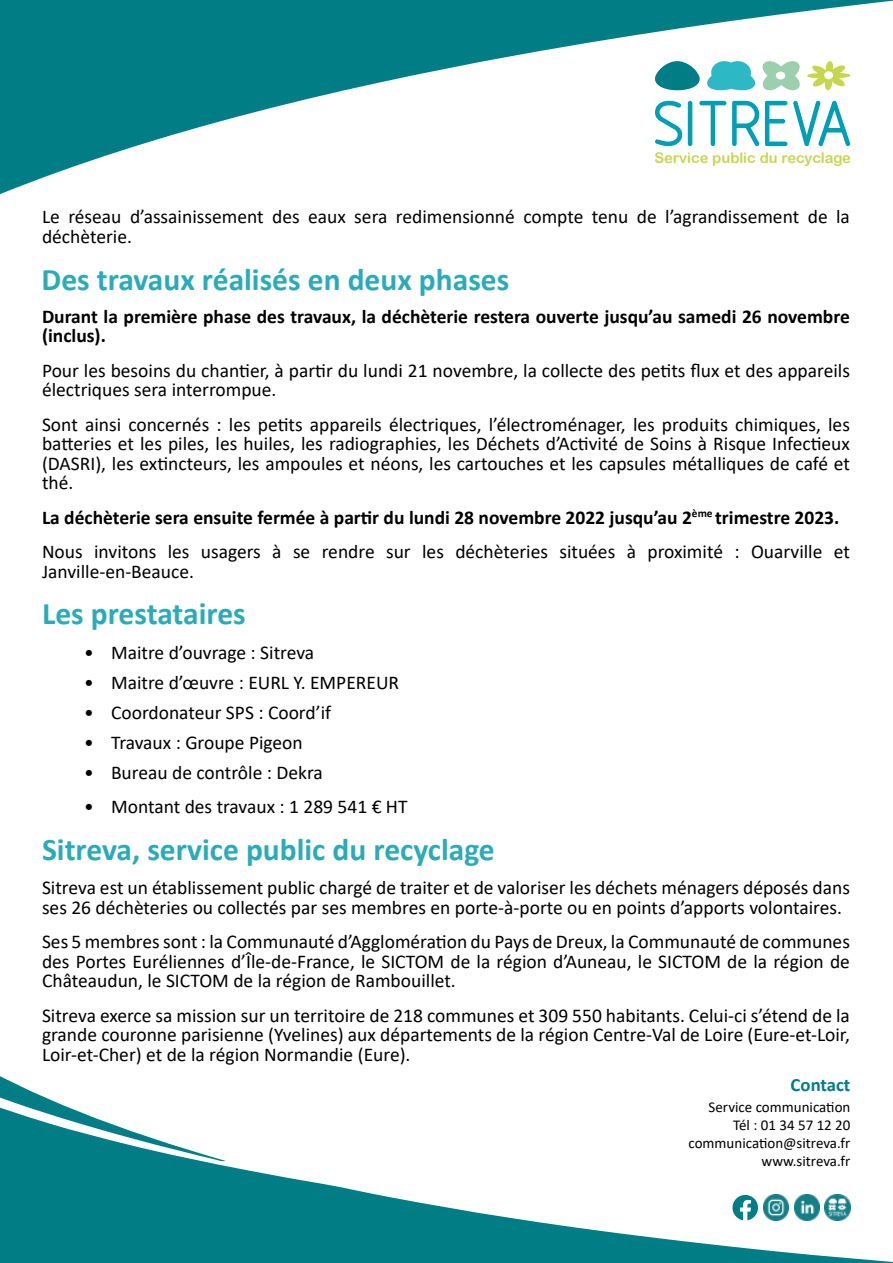
<style>
.page{position:relative;width:893px;height:1263px;background:#fff}
.page>*{position:absolute;margin:0;border:0;box-sizing:border-box;transform-origin:0 0}
.t1{font:700 31.5px "Calibri";color:#2babb7}
.t2{font:19.5px/19.5px "Calibri";color:#000}
.t3{font:700 19.5px/19.5px "Calibri";color:#000}
.t4{font:700 18.75px "Calibri";color:#007d85}
.t5{font:15px/18px "Calibri";color:#000;text-align:right}
.t6{font:14.7px "Arial Rounded MT Bold";color:#c7d64f}
.s1{font-weight:400}
</style>
<div class="page">
<svg style="left:0;top:1162px;width:893px;height:101px;fill:#007d85"></svg>
<svg style="left:0;top:1076px;width:225px;height:86px"></svg>
<svg style="left:0;top:0;width:893px;height:194px"></svg>
<svg style="left:654px;top:61px;width:197px;height:85px"></svg>
<p class="t6" style="left:654px;top:149px;width:198px">Service public du recyclage</p>
<p class="t2" style="left:42px;top:207px;width:809px">Le réseau d’assainissement des eaux sera redimensionné compte tenu de l’agrandissement de la déchèterie.</p>
<h1 class="t1" style="left:42px;top:257px;width:469px">Des travaux réalisés en deux phases</h1>
<p class="t3" style="left:42px;top:306px;width:809px">Durant la première phase des travaux, la déchèterie restera ouverte jusqu’au samedi 26 novembre (inclus).</p>
<p class="t2" style="left:42px;top:360px;width:809px">Pour les besoins du chantier, à partir du lundi 21 novembre, la collecte des petits flux et des appareils électriques sera interrompue.</p>
<p class="t2" style="left:42px;top:414px;width:809px;text-align:justify">Sont ainsi concernés : les petits appareils électriques, l’électroménager, les produits chimiques, les batteries et les piles, les huiles, les radiographies, les Déchets d’Activité de Soins à Risque Infectieux (DASRI), les extincteurs, les ampoules et néons, les cartouches et les capsules métalliques de café et thé.</p>
<p class="t3" style="left:42px;top:500px;width:809px;line-height:34.5px">La déchèterie sera ensuite fermée à partir du lundi 28 novembre 2022 jusqu’au 2<sup>ème</sup> trimestre 2023.<br><span class="s1">Nous invitons les usagers à se rendre sur les déchèteries situées à proximité : Ouarville et</span></p>
<p class="t2" style="left:42px;top:561px;width:154px">Janville-en-Beauce.</p>
<h1 class="t1" style="left:42px;top:592px;width:205px">Les prestataires</h1>
<p class="t2" style="left:84px;top:642px;width:232px">• Maitre d’ouvrage : Sitreva</p>
<p class="t2" style="left:84px;top:672px;width:317px">• Maitre d’œuvre : EURL Y. EMPEREUR</p>
<p class="t2" style="left:84px;top:702px;width:249px">• Coordonateur SPS : Coord’if</p>
<p class="t2" style="left:84px;top:732px;width:220px">• Travaux : Groupe Pigeon</p>
<p class="t2" style="left:84px;top:762px;width:240px">• Bureau de contrôle : Dekra</p>
<p class="t2" style="left:84px;top:797px;width:325px">• Montant des travaux : 1 289 541 € HT</p>
<h1 class="t1" style="left:42px;top:827px;width:454px">Sitreva, service public du recyclage</h1>
<p class="t2" style="left:42px;top:878px;width:809px">Sitreva est un établissement public chargé de traiter et de valoriser les déchets ménagers déposés dans ses 26 déchèteries ou collectés par ses membres en porte-à-porte ou en points d’apports volontaires.</p>
<p class="t2" style="left:42px;top:932px;width:809px;text-align:justify">Ses 5 membres sont : la Communauté d’Agglomération du Pays de Dreux, la Communauté de communes des Portes Euréliennes d’Île-de-France, le SICTOM de la région d’Auneau, le SICTOM de la région de Châteaudun, le SICTOM de la région de Rambouillet.</p>
<p class="t2" style="left:42px;top:1005px;width:809px;text-align:justify">Sitreva exerce sa mission sur un territoire de 218 communes et 309 550 habitants. Celui-ci s’étend de la grande couronne parisienne (Yvelines) aux départements de la région Centre‑Val de Loire (Eure-et-Loir, Loir-et-Cher) et de la région Normandie (Eure).</p>
<p class="t4" style="left:791px;top:1071px;width:61px">Contact</p>
<p class="t5" style="left:688px;top:1097px;width:163px">Service communication<br>Tél : 01 34 57 12 20 communication@sitreva.fr www.sitreva.fr</p>
</div>
